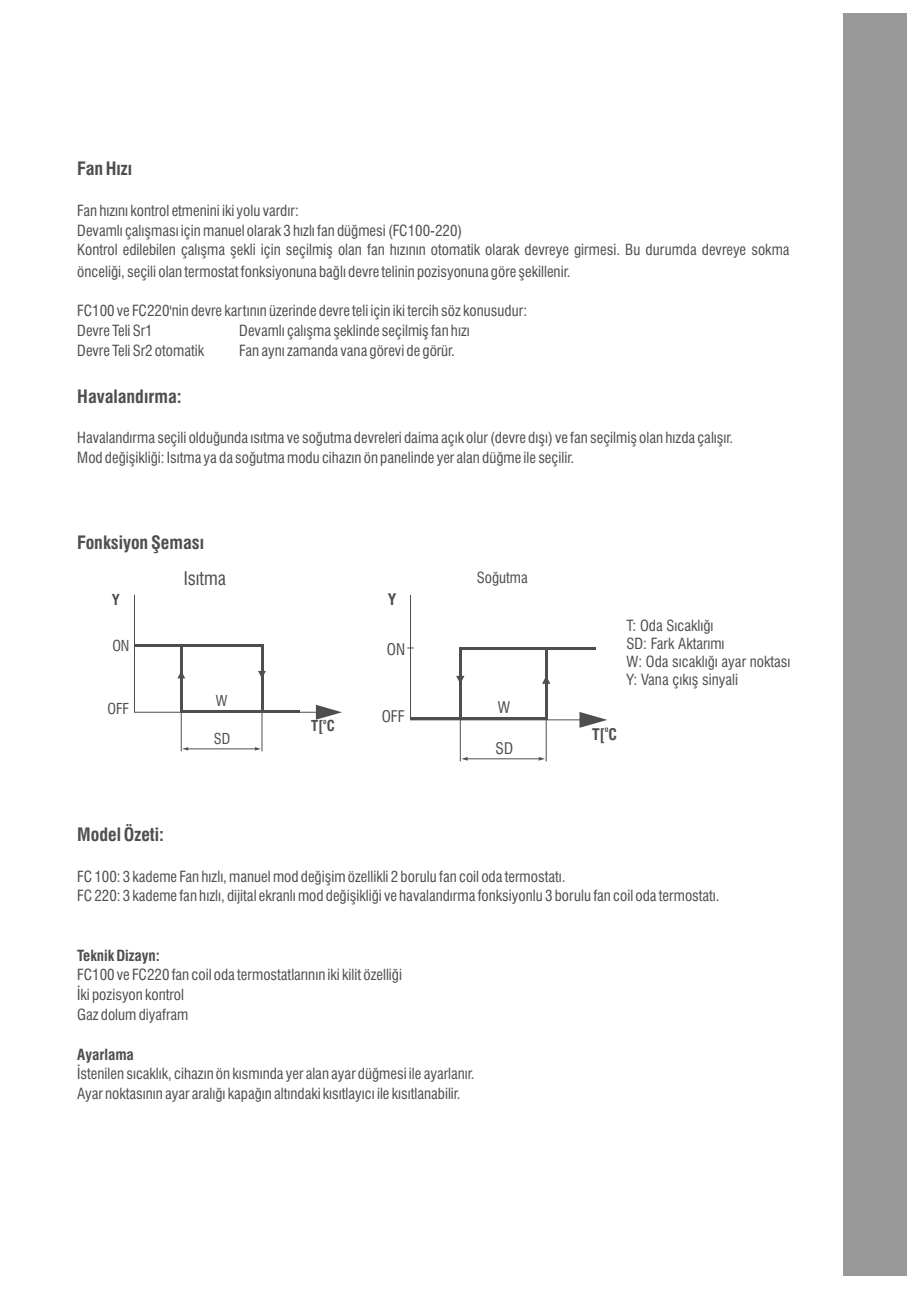
<style>
.page{position:relative;width:920px;height:1290px;background:#fff}
.page>*{position:absolute;margin:0;border:0;box-sizing:border-box;transform-origin:0 0}
.t1{font:condensed 18.45px "Swiss 721 BT";color:#4e4e4d}
.t2{font:700 condensed 18px "Swiss 721 BT";color:#4e4e4d}
.t3{font:condensed 15.6px "Swiss 721 BT";color:#4e4e4d}
.t4{font:700 condensed 15.6px "Swiss 721 BT";color:#4e4e4d}
.t5{font:condensed 15px/19.8px "Swiss 721 BT";color:#4e4e4d}
.t6{font:700 condensed 15px "Swiss 721 BT";color:#4e4e4d}
.t7{font:condensed 14.7px "Swiss 721 BT";color:#4e4e4d}
.t8{font:700 condensed 14.7px "Swiss 721 BT";color:#4e4e4d}
.t9{font:700 condensed 7.8px "Swiss 721 BT";color:#4e4e4d}
.t10{font:700 condensed 7.35px "Swiss 721 BT";color:#4e4e4d}
</style>
<div class="page">
<div style="left:843px;top:14px;width:63px;height:1262px;background:#989899"></div>
<hr style="left:460px;top:720px;width:1px;height:41px;background:#4e4e4d">
<hr style="left:546px;top:720px;width:1px;height:41px;background:#4e4e4d">
<hr style="left:468px;top:758px;width:71px;height:1px;background:#4e4e4d">
<svg style="left:539px;top:757px;width:6px;height:4px"></svg>
<svg style="left:461px;top:757px;width:7px;height:4px"></svg>
<svg style="left:407px;top:594px;width:200px;height:134px"></svg>
<hr style="left:181px;top:712px;width:1px;height:39px;background:#4e4e4d">
<hr style="left:262px;top:712px;width:1px;height:39px;background:#4e4e4d">
<hr style="left:188px;top:748px;width:67px;height:1px;background:#4e4e4d">
<svg style="left:255px;top:747px;width:6px;height:4px"></svg>
<svg style="left:182px;top:747px;width:6px;height:4px"></svg>
<svg style="left:134px;top:594px;width:208px;height:126px"></svg>
<p class="t2" style="left:77px;top:162px;width:56px">Fan Hızı</p>
<p class="t5" style="left:77px;top:202px;width:714px">Fan hızını kontrol etmenini iki yolu vardır:<br>Devamlı çalışması için manuel olarak 3 hızlı fan düğmesi (FC100-220)<br>Kontrol edilebilen çalışma şekli için seçilmiş olan fan hızının otomatik olarak devreye girmesi. Bu durumda devreye sokma</p>
<p class="t5" style="left:77px;top:263px;width:495px">önceliği, seçili olan termostat fonksiyonuna bağlı devre telinin pozisyonuna göre şekillenir.</p>
<p class="t5" style="left:77px;top:303px;width:451px">FC100 ve FC220'nin devre kartının üzerinde devre teli için iki tercih söz konusudur:<br>Devre Teli Sr1</p>
<p class="t5" style="left:239px;top:322px;width:232px">Devamlı çalışma şeklinde seçilmiş fan hızı</p>
<p class="t5" style="left:77px;top:342px;width:128px">Devre Teli Sr2 otomatik</p>
<p class="t5" style="left:239px;top:342px;width:217px">Fan aynı zamanda vana görevi de görür.</p>
<p class="t2" style="left:77px;top:389px;width:106px">Havalandırma:</p>
<p class="t5" style="left:77px;top:429px;width:657px">Havalandırma seçili olduğunda ısıtma ve soğutma devreleri daima açık olur (devre dışı) ve fan seçilmiş olan hızda çalışır.<br>Mod değişikliği: Isıtma ya da soğutma modu cihazın ön panelinde yer alan düğme ile seçilir.</p>
<p class="t2" style="left:77px;top:535px;width:128px">Fonksiyon Şeması</p>
<p class="t8" style="left:112px;top:593px;width:10px">Y</p>
<p class="t7" style="left:112px;top:640px;width:19px">ON</p>
<p class="t7" style="left:107px;top:703px;width:23px">OFF</p>
<p class="t1" style="left:184px;top:571px;width:44px">Isıtma</p>
<p class="t7" style="left:216px;top:694px;width:13px">W</p>
<p class="t7" style="left:214px;top:733px;width:18px">SD</p>
<p class="t10" style="left:323px;top:718px;width:5px">o</p>
<p class="t8" style="left:311px;top:720px;width:25px">T[ C</p>
<p class="t4" style="left:388px;top:594px;width:10px">Y</p>
<p class="t3" style="left:387px;top:643px;width:20px">ON</p>
<p class="t3" style="left:382px;top:710px;width:24px">OFF</p>
<p class="t5" style="left:477px;top:569px;width:53px">Soğutma</p>
<p class="t3" style="left:498px;top:701px;width:14px">W</p>
<p class="t3" style="left:496px;top:742px;width:19px">SD</p>
<p class="t5" style="left:626px;top:618px;width:165px;line-height:18px">T: Oda Sıcaklığı<br>SD: Fark Aktarımı<br>W: Oda sıcaklığı ayar noktası<br>Y: Vana çıkış sinyali</p>
<p class="t9" style="left:605px;top:726px;width:5px">o</p>
<p class="t4" style="left:592px;top:728px;width:26px">T[ C</p>
<p class="t2" style="left:77px;top:827px;width:88px">Model Özeti:</p>
<p class="t5" style="left:77px;top:868px;width:644px">FC 100: 3 kademe Fan hızlı, manuel mod değişim özellikli 2 borulu fan coil oda termostatı.<br>FC 220: 3 kademe fan hızlı, dijital ekranlı mod değişikliği ve havalandırma fonksiyonlu 3 borulu fan coil oda termostatı.</p>
<p class="t6" style="left:77px;top:949px;width:84px">Teknik Dizayn:</p>
<p class="t5" style="left:77px;top:967px;width:326px">FC100 ve FC220 fan coil oda termostatlarının iki kilit özelliği<br>İki pozisyon kontrol<br>Gaz dolum diyafram</p>
<p class="t6" style="left:77px;top:1048px;width:58px">Ayarlama</p>
<p class="t5" style="left:77px;top:1065px;width:399px">İstenilen sıcaklık, cihazın ön kısmında yer alan ayar düğmesi ile ayarlanır.<br>Ayar noktasının ayar aralığı kapağın altındaki kısıtlayıcı ile kısıtlanabilir.</p>
</div>
